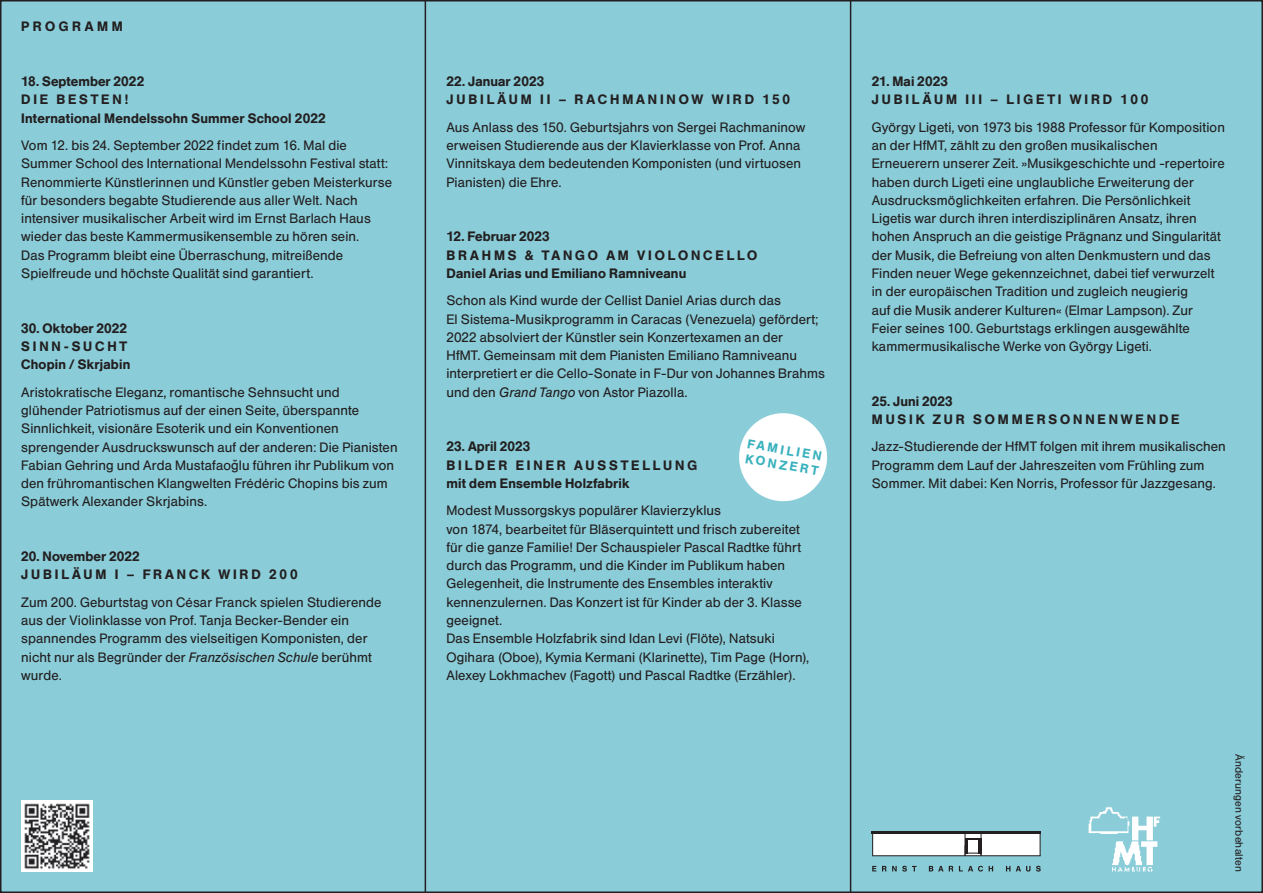
<style>
.page{position:relative;width:1263px;height:893px;background:#8acdd9}
.page>*{position:absolute;margin:0;border:0;box-sizing:border-box;transform-origin:0 0}
.t1{font:13.5px/18.3px "Helvetica BSK";letter-spacing:.01em;color:#231f20}
.t2{font:500 13.5px/18.3px "Helvetica BSK";letter-spacing:.21em;color:#231f20}
.t3{font:500 13.5px/18.3px "Helvetica BSK";letter-spacing:.015em;color:#231f20}
.t4{font:500 13.5px/18.3px "Helvetica BSK";letter-spacing:.01em;color:#231f20}
.t5{font:500 12.75px/15px "Helvetica BSK";color:#38b1bd}
.t6{font:10.5px "Helvetica BSK";letter-spacing:.015em;color:#231f20}
.s1{font-style:italic}
</style>
<div class="page">
<svg style="left:739px;top:413px;width:89px;height:89px"></svg>
<img style="left:1088px;top:806px;width:73px;height:66px">
<div style="left:873px;top:833px;width:167px;height:22px;background:#fff"></div>
<svg style="left:872px;top:866px;width:4px;height:5px"></svg>
<svg style="left:882px;top:866px;width:4px;height:5px"></svg>
<svg style="left:892px;top:866px;width:24px;height:6px"></svg>
<svg style="left:929px;top:866px;width:14px;height:5px"></svg>
<svg style="left:949px;top:866px;width:4px;height:5px"></svg>
<svg style="left:959px;top:866px;width:34px;height:5px"></svg>
<svg style="left:1006px;top:866px;width:4px;height:5px"></svg>
<svg style="left:1016px;top:866px;width:14px;height:5px"></svg>
<svg style="left:1036px;top:866px;width:5px;height:6px"></svg>
<hr style="left:872px;top:831px;width:169px;height:2px;background:#231f20">
<svg style="left:964px;top:833px;width:17px;height:22px"></svg>
<svg style="left:872px;top:833px;width:1px;height:22px"></svg>
<svg style="left:1040px;top:833px;width:1px;height:23px"></svg>
<hr style="left:872px;top:855px;width:168px;height:1px;background:#231f20">
<img style="left:21px;top:800px;width:72px;height:72px">
<hr style="left:425px;top:0;width:1px;height:893px;background:#231f20">
<hr style="left:850px;top:0;width:1px;height:893px;background:#231f20">
<p class="t2" style="left:21px;top:18px;width:103px">prog ramm</p>
<p class="t3" style="left:21px;top:72px;width:306px">18. September 2022<br>DIE BEST EN!<br>International Mendelssohn Summer School 2022</p>
<p class="t1" style="left:21px;top:137px;width:372px">Vom 12. bis 24. September 2022 findet zum 16. Mal die Summer School des International Mendelssohn Festival statt:<br>Renommierte Künstlerinnen und Künstler geben Meisterkurse für besonders begabte Studierende aus aller Welt. Nach intensiver musikalischer Arbeit wird im Ernst Barlach Haus wieder das beste Kammermusikensemble zu hören sein.<br>Das Programm bleibt eine Überraschung, mitreißende Spielfreude und höchste Qualität sind garantiert.</p>
<p class="t4" style="left:21px;top:319px;width:108px">30. Oktober 2022<br>SINN</p>
<p class="t2" style="left:21px;top:337px;width:111px;text-align:center">-SUCHT<br>Chopin / Skrjabin</p>
<p class="t1" style="left:21px;top:383px;width:378px">Aristokratische Eleganz, romantische Sehnsucht und glühender Patriotismus auf der einen Seite, überspannte Sinnlichkeit, visionäre Esoterik und ein Konventionen sprengender Ausdruckswunsch auf der anderen: Die Pianisten Fabian Gehring und Arda Mustafaog˘lu führen ihr Publikum von den frühromantischen Klangwelten Frédéric Chopins bis zum Spätwerk Alexander Skrjabins.</p>
<p class="t2" style="left:21px;top:547px;width:278px">20. November 2022<br>Jubiläum I – Franck wird 200</p>
<p class="t1" style="left:21px;top:593px;width:362px">Zum 200. Geburtstag von César Franck spielen Studierende aus der Violinklasse von Prof. Tanja Becker-Bender ein spannendes Programm des vielseitigen Komponisten, der nicht nur als Begründer der <span class="s1">Französischen Schule</span> berühmt wurde.</p>
<p class="t2" style="left:446px;top:72px;width:345px">22. Januar 2023<br>Jubiläum II – Rachmaninow wird 150</p>
<p class="t1" style="left:446px;top:118px;width:360px">Aus Anlass des 150. Geburtsjahrs von Sergei Rachmaninow erweisen Studierende aus der Klavierklasse von Prof. Anna Vinnitskaya dem bedeutenden Komponisten (und virtuosen Pianisten) die Ehre.</p>
<p class="t2" style="left:446px;top:228px;width:312px">12. Februar 2023<br>Brahms &amp; Tang o am Violoncello<br>Daniel Arias und Emiliano Ramniveanu</p>
<p class="t1" style="left:446px;top:292px;width:380px">Schon als Kind wurde der Cellist Daniel Arias durch das<br>El Sistema-Musikprogramm in Caracas (Venezuela) gefördert; 2022 absolviert der Künstler sein Konzertexamen an der<br>HfMT. Gemeinsam mit dem Pianisten Emiliano Ramniveanu interpretiert er die Cello-Sonate in F-Dur von Johannes Brahms und den <span class="s1">Grand Tango</span> von Astor Piazolla.</p>
<p class="t5" style="left:749px;top:436px;width:77px;rotate:10deg">familie n konzert</p>
<p class="t2" style="left:446px;top:438px;width:250px">23. April 2023<br>Bilde r einer Ausstellung mit dem Ensemble Holzfabrik</p>
<p class="t1" style="left:446px;top:502px;width:364px">Modest Mussorgskys populärer Klavierzyklus<br>von 1874, bearbeitet für Bläserquintett und frisch zubereitet für die ganze Familie! Der Schauspieler Pascal Radtke führt durch das Programm, und die Kinder im Publikum haben Gelegenheit, die Instrumente des Ensembles interaktiv kennenzulernen. Das Konzert ist für Kinder ab der 3. Klasse geeignet.<br>Das Ensemble Holzfabrik sind Idan Levi (Flöte), Natsuki Ogihara (Oboe), Kymia Kermani (Klarinette), Tim Page (Horn), Alexey Lokhmachev (Fagott) und Pascal Radtke (Erzähler).</p>
<p class="t2" style="left:872px;top:72px;width:100px">21. Mai 2023<br>Jubiläum III</p>
<p class="t2" style="left:990px;top:91px;width:159px">– Lige ti wird 100</p>
<p class="t1" style="left:872px;top:118px;width:355px">György Ligeti, von 1973 bis 1988 Professor für Komposition an der HfMT, zählt zu den großen musikalischen Erneuerern unserer Zeit. »Musikgeschichte und -repertoire haben durch Ligeti eine unglaubliche Erweiterung der Ausdrucksmöglichkeiten erfahren. Die Persönlichkeit Ligetis war durch ihren interdisziplinären Ansatz, ihren hohen Anspruch an die geistige Prägnanz und Singularität der Musik, die Befreiung von alten Denkmustern und das Finden neuer Wege gekennzeichnet, dabei tief verwurzelt in der europäischen Tradition und zugleich neugierig<br>auf die Musik anderer Kulturen« (Elmar Lampson). Zur Feier seines 100. Geburtstags erklingen ausgewählte kammermusikalische Werke von György Ligeti.</p>
<p class="t2" style="left:872px;top:392px;width:298px">25. Juni 2023<br>M usik zur Sommersonnenwende</p>
<p class="t1" style="left:872px;top:438px;width:356px">Jazz-Studierende der HfMT folgen mit ihrem musikalischen<br>Programm dem Lauf der Jahreszeiten vom Frühling zum<br>Sommer. Mit dabei: Ken Norris, Professor für Jazzgesang.</p>
<p class="t6" style="left:1245px;top:754px;width:119px;rotate:90deg">Änderungen vorbehalten</p>
</div>
